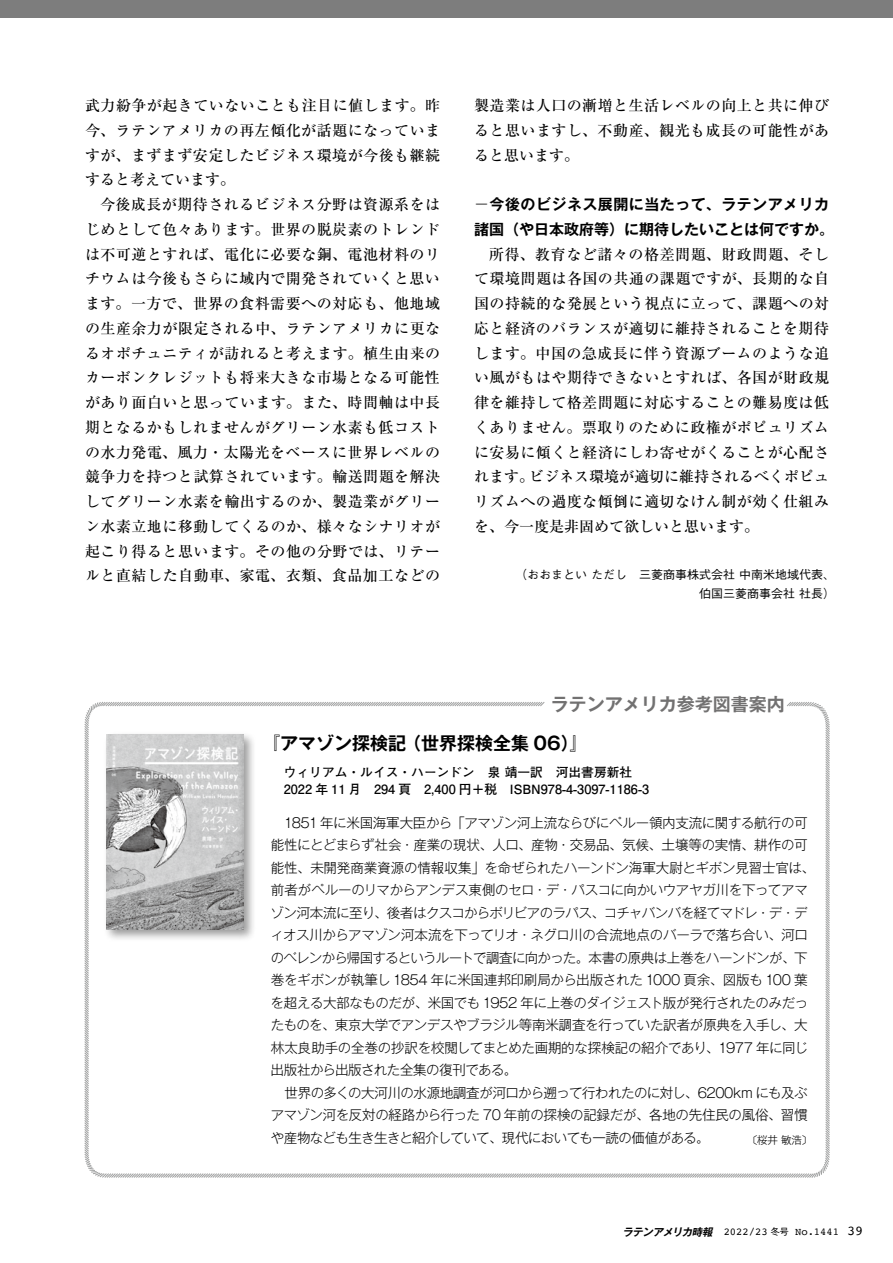
<style>
.page{position:relative;width:893px;height:1263px;background:#fff}
.page>*{position:absolute;margin:0;border:0;box-sizing:border-box;transform-origin:0 0}
.t1{font:700 18px "Gothic MB101 Pro De";color:#000}
.t2{font:700 18px "Gothic MB101 Pro De";color:#727171}
.t3{font:500 15px/24.8px "Ryumin Pro";letter-spacing:.03em;color:#000;text-align:justify}
.t4{font:700 15px/24.8px "Gothic MB101 Pro De";letter-spacing:.03em;color:#000}
.t5{font:300 13.5px/22.5px "Gothic MB101 Pro";letter-spacing:-.03em;color:#000}
.t6{font:700 12.75px/16.5px "Futo Go B101 Pro";color:#000}
.t7{font:500 12px/19.5px "Gothic BBB Pro";color:#000;text-align:right}
.t8{font:10.5px "Courier";color:#000}
.t9{font:300 10.5px "Gothic MB101 Pro";color:#000}
.s1{font-family:"Gothic MB101 Pro";font-weight:300}
.s2{font-family:"Gothic MB101 Pro De";font-weight:700;font-style:italic}
.s3{font-family:"Gothic MB101 Pro";font-size:9px}
.s4{font-size:13.5px}
</style>
<div class="page">
<svg style="left:84px;top:701px;width:746px;height:477px"></svg>
<div style="left:0;top:0;width:893px;height:17px;background:#7d7d7d"></div>
<div style="left:103px;top:731px;width:153px;height:211px;background:#000;opacity:.4"></div>
<img style="left:107px;top:735px;width:136px;height:194px">
<p class="t3" style="left:85px;top:92px;width:357px">武力紛争が起きていないことも注目に値します。昨今、ラテンアメリカの再左傾化が話題になっていますが、まずまず安定したビジネス環境が今後も継続すると考えています。</p>
<p class="t3" style="left:85px;top:191px;width:357px;text-indent:15px">今後成長が期待されるビジネス分野は資源系をはじめとして色々あります。世界の脱炭素のトレンドは不可逆とすれば、電化に必要な銅、電池材料のリチウムは今後もさらに域内で開発されていくと思います。一方で、世界の食料需要への対応も、他地域の生産余力が限定される中、ラテンアメリカに更なるオポチュニティが訪れると考えます。植生由来のカーボンクレジットも将来大きな市場となる可能性があり面白いと思っています。また、時間軸は中長期となるかもしれませんがグリーン水素も低コストの水力発電、風力・太陽光をベースに世界レベルの競争力を持つと試算されています。輸送問題を解決してグリーン水素を輸出するのか、製造業がグリーン水素立地に移動してくるのか、様々なシナリオが起こり得ると思います。その他の分野では、リテールと直結した自動車、家電、衣類、食品加工などの</p>
<p class="t3" style="left:474px;top:92px;width:357px">製造業は人口の漸増と生活レベルの向上と共に伸びると思いますし、不動産、観光も成長の可能性があると思います。</p>
<p class="t4" style="left:474px;top:190px;width:361px"><span class="s1">−</span>今後のビジネス展開に当たって、ラテンアメリカ諸国（や日本政府等）に期待したいことは何ですか。</p>
<p class="t3" style="left:474px;top:240px;width:357px;text-indent:15px">所得、教育など諸々の格差問題、財政問題、そして環境問題は各国の共通の課題ですが、長期的な自国の持続的な発展という視点に立って、課題への対応と経済のバランスが適切に維持されることを期待します。中国の急成長に伴う資源ブームのような追い風がもはや期待できないとすれば、各国が財政規律を維持して格差問題に対応することの難易度は低くありません。票取りのために政権がポピュリズムに安易に傾くと経済にしわ寄せがくることが心配されます。ビジネス環境が適切に維持されるべくポピュリズムへの過度な傾倒に適切なけん制が効く仕組みを、今一度是非固めて欲しいと思います。</p>
<p class="t7" style="left:515px;top:563px;width:321px">（おおまといただし　三菱商事株式会社中南米地域代表、伯国三菱商事会社社長）</p>
<p class="t2" style="left:551px;top:689px;width:235px">ラテンアメリカ参考図書案内</p>
<p class="t1" style="left:262px;top:729px;width:327px">『アマゾン探検記（世界探検全集 06）』</p>
<p class="t6" style="left:284px;top:763px;width:367px">ウィリアム・ルイス・ハーンドン　泉 靖一訳　河出書房新社<br>2022 年 11 月　294 頁　2,400 円＋税　ISBN978-4-3097-1186-3</p>
<p class="t5" style="left:270px;top:809px;width:546px;text-indent:13px">1851 年に米国海軍大臣から「アマゾン河上流ならびにペルー領内支流に関する航行の可能性にとどまらず社会・産業の現状、人口、産物・交易品、気候、土壌等の実情、耕作の可能性、未開発商業資源の情報収集」を命ぜられたハーンドン海軍大尉とギボン見習士官は、前者がペルーのリマからアンデス東側のセロ・デ・パスコに向かいウアヤガ川を下ってアマゾン河本流に至り、後者はクスコからボリビアのラパス、コチャバンバを経てマドレ・デ・ディオス川からアマゾン河本流を下ってリオ・ネグロ川の合流地点のバーラで落ち合い、河口のベレンから帰国するというルートで調査に向かった。本書の原典は上巻をハーンドンが、下巻をギボンが執筆し 1854 年に米国連邦印刷局から出版された 1000 頁余、図版も 100 葉を超える大部なものだが、米国でも 1952 年に上巻のダイジェスト版が発行されたのみだったものを、東京大学でアンデスやブラジル等南米調査を行っていた訳者が原典を入手し、大林太良助手の全巻の抄訳を校閲してまとめた画期的な探検記の紹介であり、1977 年に同じ出版社から出版された全集の復刊である。</p>
<p class="t5" style="left:271px;top:1079px;width:538px;text-align:justify;text-indent:14px">世界の多くの大河川の水源地調査が河口から遡って行われたのに対し、6200km にも及ぶアマゾン河を反対の経路から行った 70 年前の探検の記録だが、各地の先住民の風俗、習慣や産物なども生き生きと紹介していて、現代においても一読の価値がある。</p>
<p class="t9" style="left:747px;top:1131px;width:67px">〔桜井敏浩〕</p>
<p class="t8" style="left:623px;top:1223px;width:242px"><span class="s2">ラテンアメリカ時報</span> 2022/23 <span class="s3">冬号</span> No.1441 <span class="s4">39</span></p>
</div>
